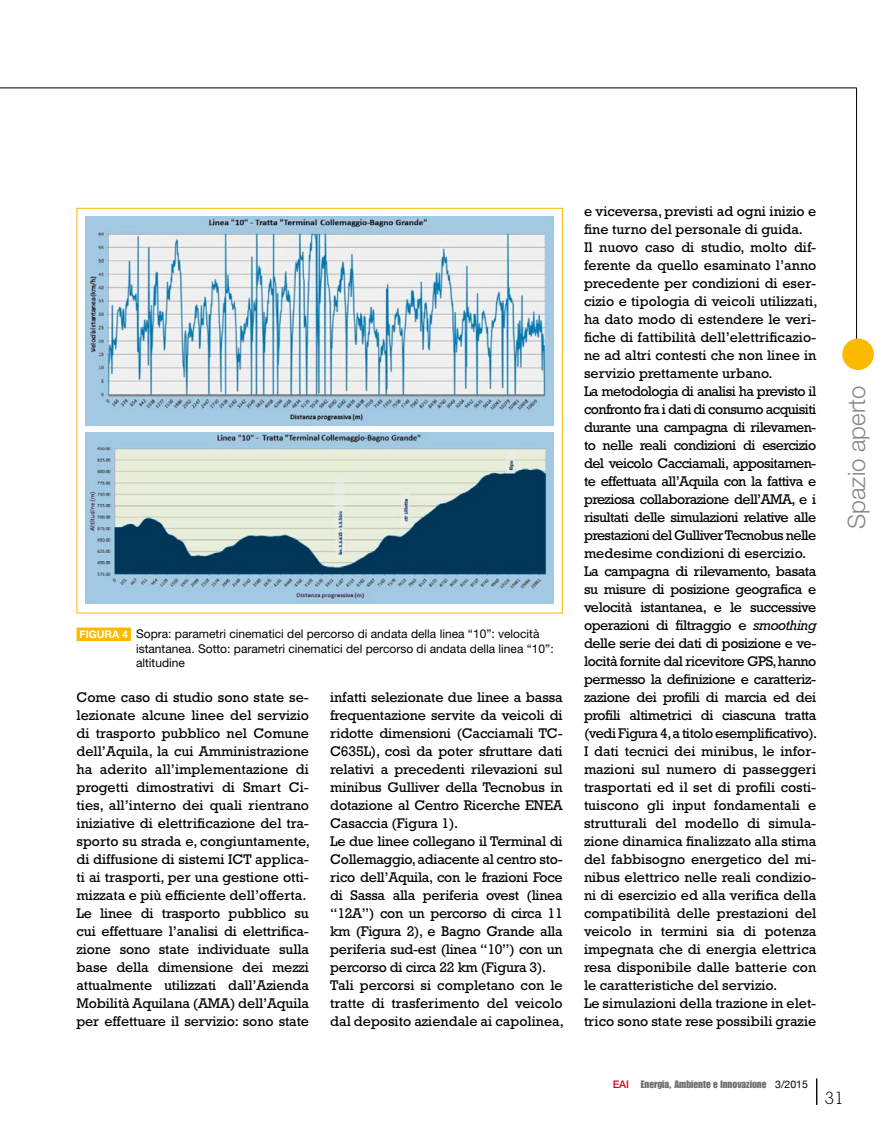
<style>
.page{position:relative;width:893px;height:1127px;background:#fff}
.page>*{position:absolute;margin:0;border:0;box-sizing:border-box;transform-origin:0 0}
.t1{font:300 24px "Helvetica Neue";color:#878786}
.t2{font:300 18px "Rockwell";color:#000}
.t3{font:14.25px/18px "Rockwell";letter-spacing:-.01em;color:#000}
.t4{font:12px/14.2px "Helvetica Neue";color:#000}
.t5{font:10.5px "Impact LT Std";color:#6f6f6e}
.s1{font-weight:700;font-size:10.5px;color:#fff}
.s2{font-style:italic}
.s3{font-family:"Helvetica Neue";font-weight:500;color:#d20422}
.s4{font-family:"Helvetica Neue";color:#000}
</style>
<div class="page">
<hr style="left:0;top:88px;width:857px;height:1px;background:#000">
<hr style="left:856px;top:88px;width:1px;height:271px;background:#000">
<div style="left:842px;top:338px;width:32px;height:32px;background:#fbba00;border-radius:50%"></div>
<svg style="left:816px;top:1078px;width:1px;height:27px"></svg>
<div style="left:77px;top:627px;width:54px;height:14px;background:#fbba00"></div>
<img style="left:85px;top:217px;width:469px;height:208px">
<img style="left:85px;top:433px;width:469px;height:171px">
<p class="t4" style="left:136px;top:627px;width:419px;text-indent:-57px"><span class="s1">FIGURA 4</span> Sopra: parametri cinematici del percorso di andata della linea “10”: velocità istantanea. Sotto: parametri cinematici del percorso di andata della linea “10”: altitudine</p>
<p class="t3" style="left:77px;top:688px;width:235px">Come caso di studio sono state se&shy;lezionate alcune linee del servizio di trasporto pubblico nel Comune dell’Aquila, la cui Amministrazione ha aderito all’implementazione di progetti dimostrativi di Smart Ci&shy;ties, all’interno dei quali rientrano iniziative di elettrificazione del tra&shy;sporto su strada e, congiuntamente, di diffusione di sistemi ICT applica&shy;ti ai trasporti, per una gestione otti&shy;mizzata e più efficiente dell’offerta.<br>Le linee di trasporto pubblico su cui effettuare l’analisi di elettrifica&shy;zione sono state individuate sulla base della dimensione dei mezzi attualmente utilizzati dall’Azienda Mobilità Aquilana (AMA) dell’Aquila per effettuare il servizio: sono state</p>
<p class="t3" style="left:330px;top:688px;width:235px">infatti selezionate due linee a bassa frequentazione servite da veicoli di ridotte dimensioni (Cacciamali TC-C635L), così da poter sfruttare dati relativi a precedenti rilevazioni sul minibus Gulliver della Tecnobus in dotazione al Centro Ricerche ENEA Casaccia (Figura 1).<br>Le due linee collegano il Terminal di Collemaggio, adiacente al centro sto&shy;rico dell’Aquila, con le frazioni Foce di Sassa alla periferia ovest (linea “12A”) con un percorso di circa 11 km (Figura 2), e Bagno Grande alla periferia sud-est (linea “10”) con un percorso di circa 22 km (Figura 3).<br>Tali percorsi si completano con le tratte di trasferimento del veicolo dal deposito aziendale ai capolinea,</p>
<p class="t3" style="left:584px;top:202px;width:235px">e viceversa, previsti ad ogni inizio e fine turno del personale di guida.<br>Il nuovo caso di studio, molto dif&shy;ferente da quello esaminato l’anno precedente per condizioni di eser&shy;cizio e tipologia di veicoli utilizzati, ha dato modo di estendere le veri&shy;fiche di fattibilità dell’elettrificazio&shy;ne ad altri contesti che non linee in servizio prettamente urbano.<br>La metodologia di analisi ha previsto il confronto fra i dati di consumo acquisiti durante una campagna di rilevamen&shy;to nelle reali condizioni di esercizio del veicolo Cacciamali, appositamen&shy;te effettuata all’Aquila con la fattiva e preziosa collaborazione dell’AMA, e i risultati delle simulazioni relative alle prestazioni del Gulliver Tecnobus nelle medesime condizioni di esercizio.<br>La campagna di rilevamento, basata su misure di posizione geografica e velocità istantanea, e le successive operazioni di filtraggio e <span class="s2">smoothing </span>delle serie dei dati di posizione e ve&shy;locità fornite dal ricevitore GPS, hanno permesso la definizione e caratteriz&shy;zazione dei profili di marcia ed dei profili altimetrici di ciascuna tratta (vedi Figura 4, a titolo esemplificativo).<br>I dati tecnici dei minibus, le infor&shy;mazioni sul numero di passeggeri trasportati ed il set di profili costi&shy;tuiscono gli input fondamentali e strutturali del modello di simula&shy;zione dinamica finalizzato alla stima del fabbisogno energetico del mi&shy;nibus elettrico nelle reali condizio&shy;ni di esercizio ed alla verifica della compatibilità delle prestazioni del veicolo in termini sia di potenza impegnata che di energia elettrica resa disponibile dalle batterie con le caratteristiche del servizio.<br>Le simulazioni della trazione in elet&shy;trico sono state rese possibili grazie</p>
<h1 class="t1" style="left:842px;top:529px;width:145px;rotate:-90deg">Spazio aperto</h1>
<p class="t5" style="left:613px;top:1078px;width:197px"><span class="s3">EAI</span> Energia, Ambiente e Innovazione <span class="s4">3/2015</span></p>
<p class="t2" style="left:825px;top:1087px;width:21px">31</p>
</div>
